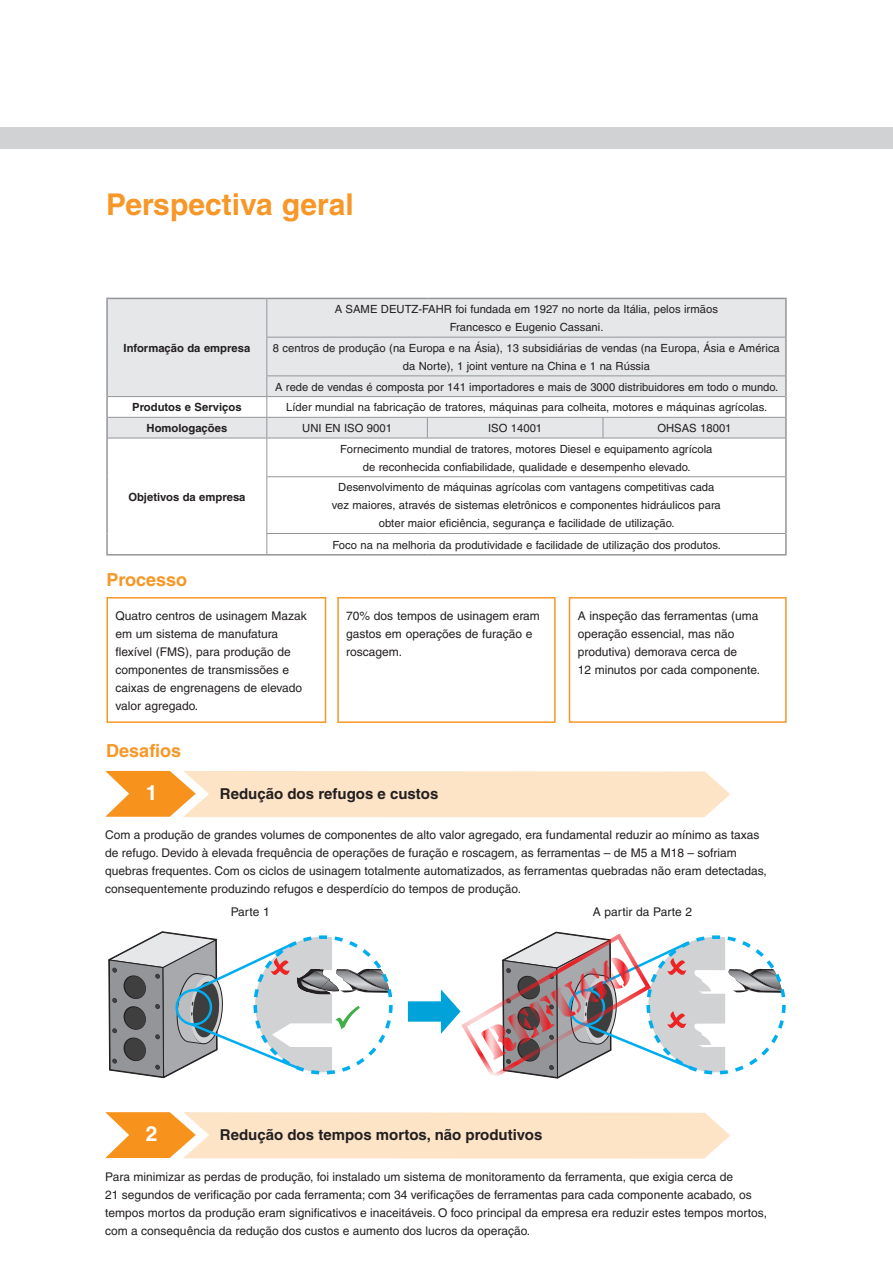
<style>
.page{position:relative;width:893px;height:1263px;background:#fff}
.page>*{position:absolute;margin:0;border:0;box-sizing:border-box;transform-origin:0 0}
.Heading{font:700 30px "Helvetica";color:#f79727}
.Bullet_text{font:700 21px "Helvetica";color:#fff}
.Sub_heading{font:700 18px "Helvetica";color:#f79727}
.t1{font:700 15px "Helvetica";color:#231f20}
.Text{font:12px/18px "Helvetica";color:#231f20}
.Shaded_heading_12pt{font:12px "Helvetica";color:#231f20}
.Table_text_8pt{font:11.25px/18px "Helvetica";color:#231f20;text-align:center}
.Table_heading_black{font:700 11.25px "Helvetica";color:#231f20}
</style>
<div class="page">
<div style="left:0;top:128px;width:893px;height:21px;background:#d1d2d4"></div>
<svg style="left:108px;top:299px;width:677px;height:139px;background:#e8e9eb"></svg>
<hr style="left:785px;top:299px;width:2px;height:38px;background:#939598">
<hr style="left:785px;top:337px;width:2px;height:39px;background:#939598">
<hr style="left:785px;top:376px;width:2px;height:21px;background:#939598">
<hr style="left:785px;top:397px;width:2px;height:20px;background:#939598">
<hr style="left:785px;top:438px;width:2px;height:39px;background:#939598">
<hr style="left:785px;top:477px;width:2px;height:56px;background:#939598">
<hr style="left:785px;top:533px;width:2px;height:21px;background:#939598">
<hr style="left:106px;top:554px;width:161px;height:1px;background:#939598">
<hr style="left:106px;top:298px;width:161px;height:1px;background:#939598">
<hr style="left:106px;top:299px;width:2px;height:38px;background:#939598">
<hr style="left:267px;top:298px;width:160px;height:1px;background:#939598">
<hr style="left:427px;top:298px;width:176px;height:1px;background:#939598">
<hr style="left:603px;top:298px;width:184px;height:1px;background:#939598">
<hr style="left:106px;top:337px;width:2px;height:39px;background:#939598">
<hr style="left:106px;top:376px;width:2px;height:21px;background:#939598">
<hr style="left:106px;top:397px;width:2px;height:20px;background:#939598">
<hr style="left:106px;top:417px;width:2px;height:21px;background:#939598">
<hr style="left:785px;top:417px;width:2px;height:21px;background:#939598">
<hr style="left:106px;top:438px;width:2px;height:39px;background:#939598">
<hr style="left:106px;top:477px;width:2px;height:56px;background:#939598">
<hr style="left:106px;top:533px;width:2px;height:21px;background:#939598">
<hr style="left:266px;top:299px;width:1px;height:38px;background:#939598">
<hr style="left:266px;top:337px;width:1px;height:38px;background:#939598">
<hr style="left:266px;top:375px;width:161px;height:1px;background:#939598">
<hr style="left:427px;top:375px;width:176px;height:1px;background:#939598">
<hr style="left:603px;top:375px;width:182px;height:1px;background:#939598">
<hr style="left:108px;top:396px;width:159px;height:1px;background:#939598">
<hr style="left:267px;top:396px;width:160px;height:1px;background:#939598">
<hr style="left:427px;top:396px;width:176px;height:1px;background:#939598">
<hr style="left:603px;top:396px;width:182px;height:1px;background:#939598">
<hr style="left:108px;top:417px;width:159px;height:1px;background:#939598">
<hr style="left:267px;top:417px;width:160px;height:1px;background:#939598">
<svg style="left:266px;top:376px;width:1px;height:62px"></svg>
<hr style="left:427px;top:417px;width:176px;height:1px;background:#939598">
<svg style="left:427px;top:418px;width:1px;height:20px"></svg>
<hr style="left:603px;top:417px;width:182px;height:1px;background:#939598">
<svg style="left:603px;top:418px;width:1px;height:20px"></svg>
<hr style="left:108px;top:438px;width:159px;height:1px;background:#939598">
<hr style="left:267px;top:438px;width:160px;height:1px;background:#939598">
<hr style="left:266px;top:438px;width:1px;height:38px;background:#939598">
<hr style="left:427px;top:438px;width:176px;height:1px;background:#939598">
<hr style="left:603px;top:438px;width:182px;height:1px;background:#939598">
<hr style="left:266px;top:476px;width:161px;height:1px;background:#939598">
<hr style="left:266px;top:477px;width:1px;height:56px;background:#939598">
<hr style="left:427px;top:476px;width:176px;height:1px;background:#939598">
<hr style="left:603px;top:476px;width:182px;height:1px;background:#939598">
<hr style="left:266px;top:533px;width:161px;height:1px;background:#939598">
<svg style="left:266px;top:534px;width:1px;height:20px"></svg>
<hr style="left:427px;top:533px;width:176px;height:1px;background:#939598">
<hr style="left:603px;top:533px;width:182px;height:1px;background:#939598">
<hr style="left:266px;top:337px;width:161px;height:1px;background:#939598">
<hr style="left:427px;top:337px;width:176px;height:1px;background:#939598">
<hr style="left:603px;top:337px;width:182px;height:1px;background:#939598">
<hr style="left:267px;top:554px;width:160px;height:1px;background:#939598">
<hr style="left:427px;top:554px;width:176px;height:1px;background:#939598">
<hr style="left:603px;top:554px;width:184px;height:1px;background:#939598">
<svg style="left:105px;top:771px;width:625px;height:46px;background:#fcddb8"></svg>
<svg style="left:105px;top:1112px;width:625px;height:46px;background:#fcddb9"></svg>
<div style="left:106px;top:597px;width:220px;height:126px;border:2px solid #f79727"></div>
<div style="left:337px;top:597px;width:219px;height:126px;border:2px solid #f79727"></div>
<div style="left:569px;top:597px;width:218px;height:126px;border:2px solid #f79727"></div>
<svg style="left:108px;top:931px;width:283px;height:148px"></svg>
<svg style="left:408px;top:931px;width:375px;height:148px"></svg>
<p class="Heading" style="left:106px;top:186px;width:249px">Perspectiva geral</p>
<p class="Table_heading_black" style="left:124px;top:341px;width:128px">Informação da empresa</p>
<p class="Table_text_8pt" style="left:335px;top:300px;width:385px">A SAME DEUTZ-FAHR foi fundada em 1927 no norte da Itália, pelos irmãos<br>Francesco e Eugenio Cassani.</p>
<p class="Table_text_8pt" style="left:273px;top:339px;width:508px">8 centros de produção (na Europa e na Ásia), 13 subsidiárias de vendas (na Europa, Ásia e América da Norte), 1 joint venture na China e 1 na Rússia</p>
<p class="Table_text_8pt" style="left:275px;top:378px;width:505px">A rede de vendas é composta por 141 importadores e mais de 3000 distribuidores em todo o mundo.</p>
<p class="Table_heading_black" style="left:132px;top:400px;width:111px">Produtos e Serviços</p>
<p class="Table_text_8pt" style="left:286px;top:398px;width:483px">Líder mundial na fabricação de tratores, máquinas para colheita, motores e máquinas agrícolas.</p>
<p class="Table_heading_black" style="left:147px;top:421px;width:82px">Homologações</p>
<p class="Table_text_8pt" style="left:302px;top:419px;width:91px">UNI EN ISO 9001</p>
<p class="Table_text_8pt" style="left:488px;top:419px;width:56px">ISO 14001</p>
<p class="Table_text_8pt" style="left:657px;top:419px;width:76px">OHSAS 18001</p>
<p class="Table_heading_black" style="left:128px;top:490px;width:119px">Objetivos da empresa</p>
<p class="Sub_heading" style="left:106px;top:568px;width:82px">Processo</p>
<p class="Table_text_8pt" style="left:340px;top:440px;width:374px">Fornecimento mundial de tratores, motores Diesel e equipamento agrícola de reconhecida confiabilidade, qualidade e desempenho elevado.</p>
<p class="Table_text_8pt" style="left:332px;top:478px;width:390px">Desenvolvimento de máquinas agrícolas com vantagens competitivas cada vez maiores, através de sistemas eletrônicos e componentes hidráulicos para obter maior eficiência, segurança e facilidade de utilização.</p>
<p class="Table_text_8pt" style="left:332px;top:535px;width:390px">Foco na na melhoria da produtividade e facilidade de utilização dos produtos.</p>
<p class="Text" style="left:115px;top:606px;width:193px">Quatro centros de usinagem Mazak em um sistema de manufatura flexível (FMS), para produção de componentes de transmissões e caixas de engrenagens de elevado valor agregado.</p>
<p class="Text" style="left:346px;top:606px;width:195px">70% dos tempos de usinagem eram gastos em operações de furação e roscagem.</p>
<p class="Text" style="left:578px;top:606px;width:184px">A inspeção das ferramentas (uma operação essencial, mas não produtiva) demorava cerca de<br>12 minutos por cada componente.</p>
<p class="Sub_heading" style="left:106px;top:740px;width:77px">Desafios</p>
<p class="Bullet_text" style="left:146px;top:780px;width:13px">1</p>
<p class="t1" style="left:220px;top:784px;width:220px">Redução dos refugos e custos</p>
<p class="Text" style="left:105px;top:825px;width:663px">Com a produção de grandes volumes de componentes de alto valor agregado, era fundamental reduzir ao mínimo as taxas de refugo. Devido à elevada frequência de operações de furação e roscagem, as ferramentas – de M5 a M18 – sofriam quebras frequentes. Com os ciclos de usinagem totalmente automatizados, as ferramentas quebradas não eram detectadas, consequentemente produzindo refugos e desperdício do tempos de produção.</p>
<p class="Shaded_heading_12pt" style="left:231px;top:905px;width:41px">Parte 1</p>
<p class="Shaded_heading_12pt" style="left:593px;top:905px;width:101px">A partir da Parte 2</p>
<p class="Bullet_text" style="left:146px;top:1121px;width:13px">2</p>
<p class="t1" style="left:220px;top:1126px;width:324px">Redução dos tempos mortos, não produtivos</p>
<p class="Text" style="left:105px;top:1167px;width:663px">Para minimizar as perdas de produção, foi instalado um sistema de monitoramento da ferramenta, que exigia cerca de<br>21 segundos de verificação por cada ferramenta; com 34 verificações de ferramentas para cada componente acabado, os tempos mortos da produção eram significativos e inaceitáveis. O foco principal da empresa era reduzir estes tempos mortos, com a consequência da redução dos custos e aumento dos lucros da operação.</p>
</div>
